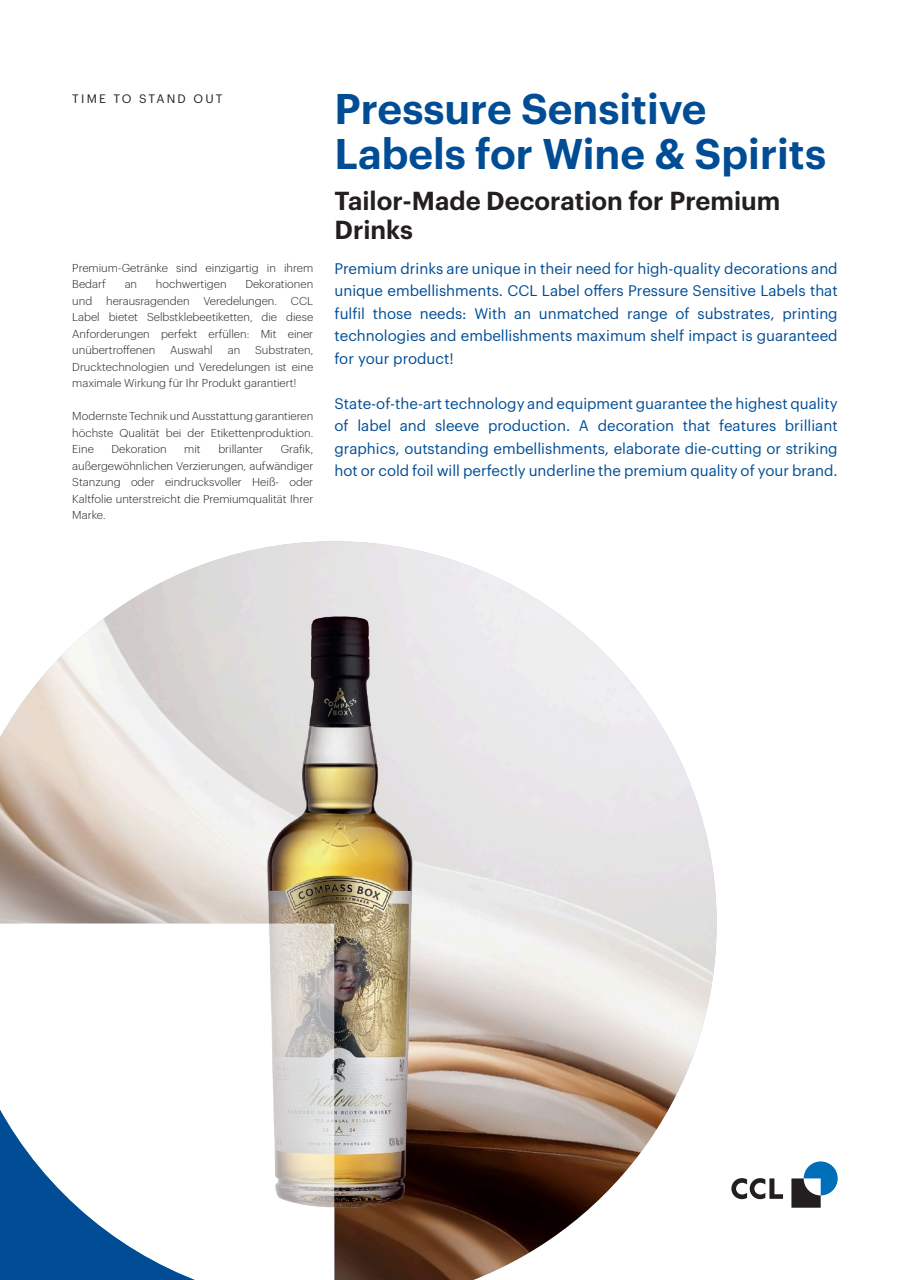
<style>
.page{position:relative;width:910px;height:1280px;background:#fff}
.page>*{position:absolute;margin:0;border:0;box-sizing:border-box;transform-origin:0 0}
.t1{font:600 42px/45px "Graphik";color:#014d95}
.t2{font:600 25.5px/28.5px "Graphik";color:#231f20}
.t3{font:15px/22.5px "Graphik";color:#014d95;text-align:justify}
.t4{font:12px "Graphik";letter-spacing:.18em;color:#231f20}
.t5{font:300 11.25px/16.5px "Graphik";color:#231f20;text-align:justify}
</style>
<div class="page">
<svg style="left:731px;top:1178px;width:52px;height:21px"></svg>
<svg style="left:791px;top:1161px;width:47px;height:47px"></svg>
<img style="left:0;top:541px;width:717px;height:739px">
<img style="left:222px;top:600px;width:236px;height:638px">
<svg style="left:0;top:923px;width:334px;height:357px"></svg>
<p class="t4" style="left:72px;top:90px;width:152px">TIME TO STAND OUT</p>
<p class="t5" style="left:72px;top:259px;width:242px">Premium-Getränke sind einzigartig in ihrem<br>Bedarf</p>
<p class="t5" style="left:72px;top:275px;width:242px;text-indent:173px">Dekorationen und herausragenden Veredelungen. CCL Label bietet Selbstklebeetiketten, die diese Anforderungen perfekt erfüllen: Mit einer unübertroffenen</p>
<p class="t5" style="left:125px;top:275px;width:14px">an</p>
<p class="t5" style="left:156px;top:275px;width:72px">hochwertigen</p>
<p class="t5" style="left:72px;top:341px;width:242px;text-indent:183px">Substraten, Drucktechnologien und Veredelungen ist eine maximale Wirkung für Ihr Produkt garantiert!</p>
<p class="t5" style="left:72px;top:407px;width:242px">Modernste Technik und Ausstattung garantieren höchste Qualität bei der Etikettenproduktion.<br>Eine</p>
<p class="t5" style="left:170px;top:341px;width:44px">Auswahl</p>
<p class="t5" style="left:228px;top:341px;width:14px">an</p>
<p class="t5" style="left:72px;top:440px;width:242px;text-indent:208px">Grafik, außergewöhnlichen Verzierungen, aufwändiger Stanzung oder eindrucksvoller Heiß- oder Kaltfolie unterstreicht die Premiumqualität Ihrer Marke.</p>
<p class="t5" style="left:112px;top:440px;width:57px">Dekoration</p>
<p class="t5" style="left:184px;top:440px;width:18px">mit</p>
<p class="t5" style="left:218px;top:440px;width:46px">brillanter</p>
<h1 class="t1" style="left:334px;top:83px;width:493px">Pressure Sensitive<br>Labels for Wine &amp; Spirits</h1>
<h2 class="t2" style="left:334px;top:185px;width:447px">Tailor-Made Decoration for Premium<br>Drinks</h2>
<p class="t3" style="left:334px;top:256px;width:505px">Premium drinks are unique in their need for high-quality decorations and unique embellishments. CCL Label offers Pressure Sensitive Labels that fulfil those needs: With an unmatched range of substrates, printing technologies and embellishments maximum shelf impact is guaranteed for your product!</p>
<p class="t3" style="left:334px;top:391px;width:505px">State-of-the-art technology and equipment guarantee the highest quality of label and sleeve production. A decoration that features brilliant graphics, outstanding embellishments, elaborate die-cutting or striking hot or cold foil will perfectly underline the premium quality of your brand.</p>
</div>
